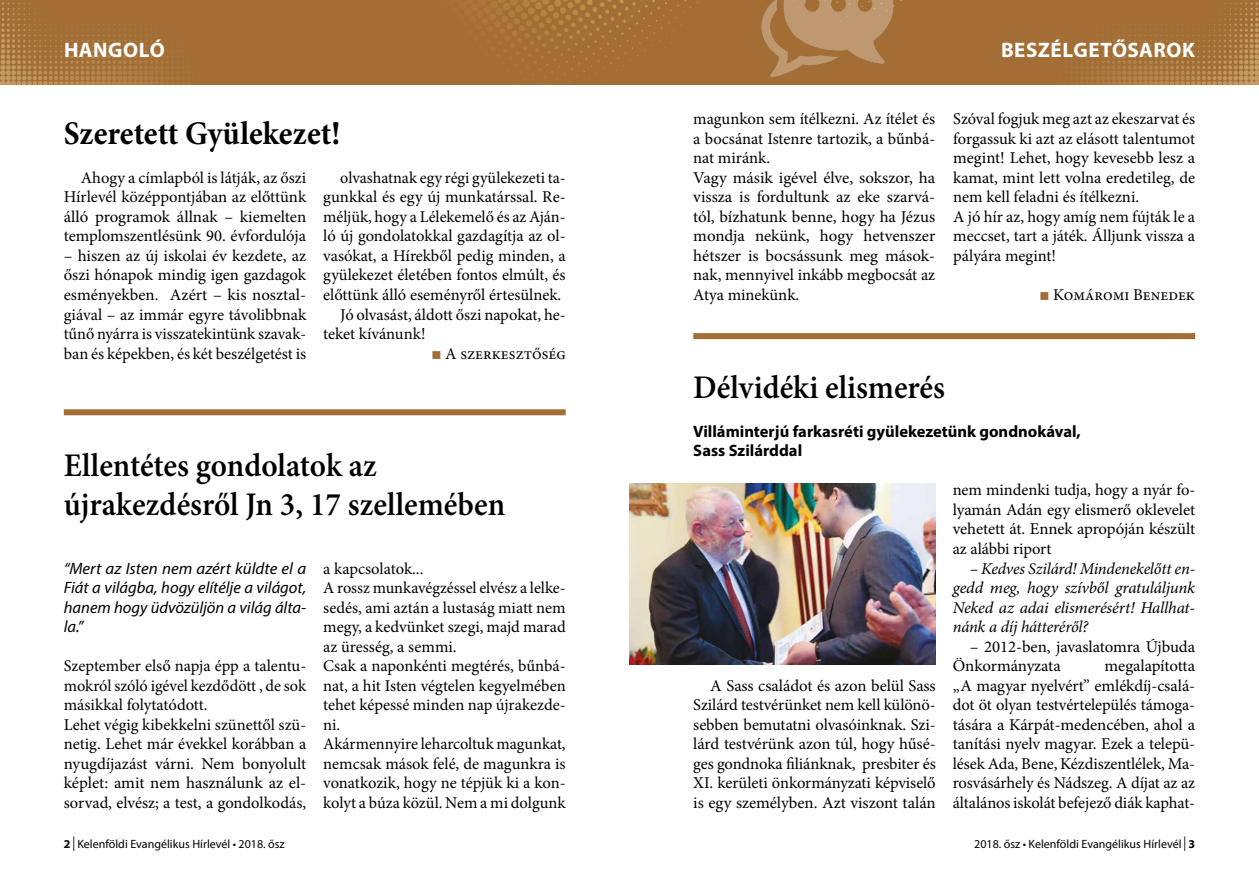
<style>
.page{position:relative;width:1259px;height:893px;background:#fff}
.page>*{position:absolute;margin:0;border:0;box-sizing:border-box;transform-origin:0 0}
.t1{font:600 33px/39.2px "Minion Pro";color:#000;scale:.95 1}
.t2{font:700 33px "Minion Pro";letter-spacing:.005em;color:#000;scale:.95 1}
.t3{font:700 21px "Myriad Pro";letter-spacing:.025em;color:#fff}
.t4{font:16.5px/19.5px "Minion Pro";color:#000;text-align:justify}
.t5{font:italic 16.5px/19.5px "Minion Pro";letter-spacing:-.015em;color:#000;text-align:justify}
.t6{font:italic 16.5px/19.5px "Myriad Pro";color:#000;text-align:justify}
.t7{font:700 16.5px/19.5px "Myriad Pro";color:#000}
.t8{font:12px "Myriad Pro";color:#000}
.s1{color:#a36e35}
.s2{font-weight:700}
.s3{font-size:21.6px}
</style>
<div class="page">
<div style="left:0;top:0;width:1259px;height:85px;background:#a36e35"></div>
<svg style="left:0;top:2px;width:163px;height:83px"></svg>
<svg style="left:1092px;top:2px;width:167px;height:83px"></svg>
<svg style="left:484px;top:0;width:418px;height:84px"></svg>
<div style="left:64px;top:409px;width:502px;height:6px;background:#a36e35"></div>
<div style="left:693px;top:333px;width:502px;height:6px;background:#a36e35"></div>
<img style="left:758px;top:0;width:139px;height:84px">
<img style="left:629px;top:484px;width:306px;height:180px">
<p class="t3" style="left:64px;top:36px;width:102px">HANGOLÓ</p>
<h1 class="t2" style="left:64px;top:110px;width:293px">Szeretett Gyülekezet!</h1>
<p class="t4" style="left:64px;top:168px;width:244px;text-indent:17px">Ahogy a címlapból is látják, az őszi Hírlevél középpontjában az előttünk álló programok állnak – kiemelten templomszentlésünk 90. évfordulója</p>
<p class="t4" style="left:64px;top:246px;width:244px">– hiszen az új iskolai év kezdete, az őszi hónapok mindig igen gazdagok esményekben. Azért – kis nosztal&shy;giával – az immár egyre távolibbnak tűnő nyárra is visszatekintünk szavak&shy;ban és képekben, és két beszélgetést is</p>
<p class="t4" style="left:340px;top:168px;width:227px">olvashatnak egy régi gyülekezeti ta-</p>
<p class="t4" style="left:323px;top:187px;width:244px">gunkkal és egy új munkatárssal. Re-</p>
<p class="t4" style="left:323px;top:207px;width:244px">méljük, hogy a Lélekemelő és az Aján-</p>
<p class="t4" style="left:323px;top:226px;width:244px">ló új gondolatokkal gazdagítja az ol-</p>
<p class="t4" style="left:323px;top:246px;width:244px">vasókat, a Hírekből pedig minden, a</p>
<p class="t4" style="left:323px;top:265px;width:244px">gyülekezet életében fontos elmúlt, és</p>
<p class="t4" style="left:323px;top:285px;width:239px">előttünk álló eseményről értesülnek.</p>
<p class="t4" style="left:340px;top:305px;width:227px">Jó olvasást, áldott őszi napokat, he-</p>
<p class="t4" style="left:323px;top:324px;width:104px">teket kívánunk!</p>
<p class="t4" style="left:431px;top:344px;width:136px"><span class="s1">■</span> A szerkesztőség</p>
<h1 class="t1" style="left:64px;top:445px;width:466px">Ellentétes gondolatok az újrakezdésről Jn 3, 17 szellemében</h1>
<p class="t6" style="left:64px;top:558px;width:244px">“Mert az Isten nem azért küldte el a Fiát a világba, hogy elítélje a világot, hanem hogy üdvözüljön a világ álta&shy;la.”</p>
<p class="t4" style="left:64px;top:656px;width:244px;text-align:left">Szeptember első napja épp a talentu&shy;mokról szóló igével kezdődött , de sok másikkal folytatódott.<br>Lehet végig kibekkelni szünettől szü&shy;netig. Lehet már évekkel korábban a nyugdíjazást várni. Nem bonyolult képlet: amit nem használunk az el&shy;sorvad, elvész; a test, a gondolkodás,</p>
<p class="t4" style="left:323px;top:559px;width:244px;text-align:left">a kapcsolatok...<br>A rossz munkavégzéssel elvész a lelke&shy;sedés, ami aztán a lustaság miatt nem megy, a kedvünket szegi, majd marad az üresség, a semmi.<br>Csak a naponkénti megtérés, bűnbá&shy;nat, a hit Isten végtelen kegyelmében tehet képessé minden nap újrakezde&shy;ni.<br>Akármennyire leharcoltuk magunkat, nemcsak mások felé, de magunkra is vonatkozik, hogy ne tépjük ki a kon&shy;kolyt a búza közül. Nem a mi dolgunk</p>
<p class="t3" style="left:1001px;top:36px;width:195px">BESZÉLGETŐSAROK</p>
<p class="t4" style="left:693px;top:109px;width:243px;text-align:left">magunkon sem ítélkezni. Az ítélet és a bocsánat Istenre tartozik, a bűnbá&shy;nat miránk.<br>Vagy másik igével élve, sokszor, ha vissza is fordultunk az eke szarvá&shy;tól, bízhatunk benne, hogy ha Jézus mondja nekünk, hogy hetvenszer hétszer is bocsássunk meg mások&shy;nak, mennyivel inkább megbocsát az<br>Atya minekünk.</p>
<p class="t4" style="left:953px;top:109px;width:243px;text-align:left">Szóval fogjuk meg azt az ekeszarvat és forgassuk ki azt az elásott talentumot megint! Lehet, hogy kevesebb lesz a kamat, mint lett volna eredetileg, de nem kell feladni és ítélkezni.<br>A jó hír az, hogy amíg nem fújták le a meccset, tart a játék. Álljunk vissza a pályára megint!</p>
<p class="t4" style="left:1039px;top:285px;width:157px"><span class="s1">■</span> Komáromi Benedek</p>
<h1 class="t1" style="left:693px;top:367px;width:266px">Délvidéki elismerés</h1>
<p class="t7" style="left:693px;top:421px;width:389px">Villáminterjú farkasréti gyülekezetünk gondnokával,<br>Sass Szilárddal</p>
<p class="t4" style="left:693px;top:676px;width:244px;text-indent:17px">A Sass családot és azon belül Sass Szilárd testvérünket nem kell különö&shy;sebben bemutatni olvasóinknak. Szi&shy;lárd testvérünk azon túl, hogy hűsé&shy;ges gondnoka filiánknak, presbiter és XI. kerületi önkormányzati képviselő is egy személyben. Azt viszont talán</p>
<p class="t4" style="left:952px;top:480px;width:244px">nem mindenki tudja, hogy a nyár fo&shy;lyamán Adán egy elismerő oklevelet vehetett át. Ennek apropóján készült az alábbi riport</p>
<p class="t5" style="left:952px;top:558px;width:244px;text-indent:17px">– Kedves Szilárd! Mindenekelőtt en&shy;gedd meg, hogy szívből gratuláljunk Neked az adai elismerésért! Hallhat&shy;nánk a díj hátteréről?</p>
<p class="t4" style="left:952px;top:637px;width:244px;text-indent:17px">– 2012-ben, javaslatomra Újbuda<br>Önkormányzata</p>
<p class="t4" style="left:952px;top:656px;width:244px;text-indent:152px">megalapította „A magyar nyelvért” emlékdíj-csalá&shy;dot öt olyan testvértelepülés támoga&shy;tására a Kárpát-medencében, ahol a tanítási nyelv magyar. Ezek a telepü&shy;lések Ada, Bene, Kézdiszentlélek, Ma&shy;rosvásárhely és Nádszeg. A díjat az az általános iskolát befejező diák kaphat-</p>
<p class="t8" style="left:64px;top:837px;width:222px"><span class="s2">2</span> <span class="s3">I</span> Kelenföldi Evangélikus Hírlevél • 2018. ősz</p>
<p class="t8" style="left:974px;top:837px;width:222px">2018. ősz • Kelenföldi Evangélikus Hírlevél <span class="s3">I</span> <span class="s2">3</span></p>
</div>
